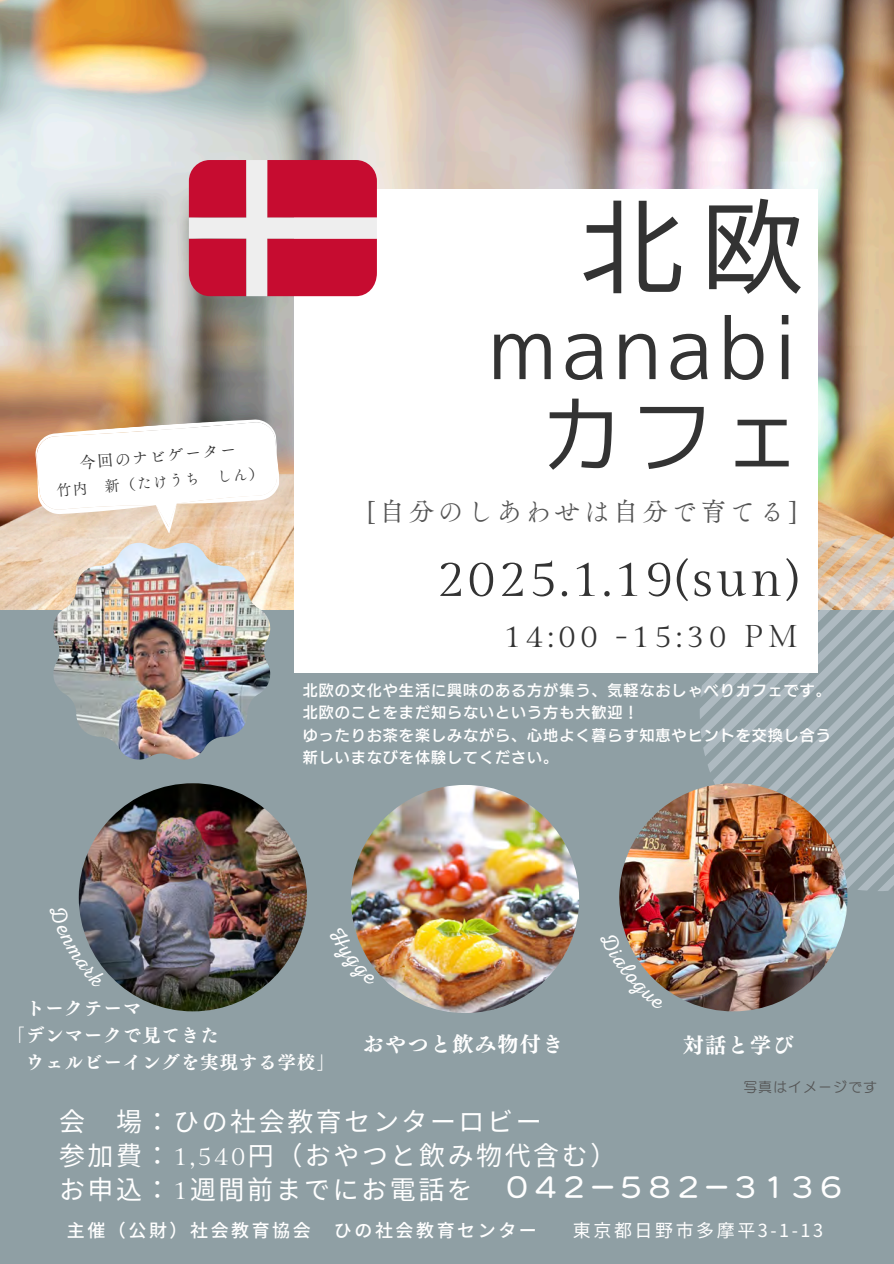
<style>
.page{position:relative;width:894px;height:1264px;background:#fff}
.page>*{position:absolute;margin:0;border:0;box-sizing:border-box;transform-origin:0 0}
.t1{font:104.55px "Noto Sans CJ Ksc";color:#333}
.t2{font:85.5px/87.9px "mplus 1 p regular";letter-spacing:.055em;color:#333;text-align:center}
.t3{font:51px "Gilda Display";letter-spacing:.055em;color:#333}
.t4{font:31.5px "Gilda Display";letter-spacing:.155em;color:#333}
.t5{font:25.95px/33.6px "Noto Sans CJ Ksc";letter-spacing:.1em;color:#fff}
.t6{font:25.95px "Canva Tsuku A Old Min Pr 6 N R";letter-spacing:.12em;color:#545454}
.t7{font:25.95px "Canva UD Marugo Large Pr 6 N DB";letter-spacing:.1em;color:#fff}
.t8{font:21px "Canva UD Mincho Pr 6 N B";letter-spacing:.07em;color:#fff}
.t9{font:18px "Canva UD Mincho Pr 6 N B";letter-spacing:.075em;color:#fff}
.t10{font:500 18px "Noto Sans JP";letter-spacing:.14em;color:#fff}
.t11{font:18px "Noto Sans JP";letter-spacing:.14em;color:#fff}
.t12{font:16.5px "Canva Tsuku A Old Min Pr 6 N R";color:#333}
.t13{font:15px/22.5px "Canva UD Kakugo Large Pr 6 N DB";letter-spacing:.07em;color:#fff}
.t14{font:15px "Canva Tsuku A Old Min Pr 6 N R";color:#333}
.t15{font:13.35px "Canva UD Marugo Large Pr 6 N M";letter-spacing:.12em;color:#545454}
.s1{font-family:"Gilda Display"}
</style>
<div class="page">
<div style="left:0;top:0;width:893px;height:1263px;background:#8f9fa4"></div>
<img style="left:0;top:0;width:893px;height:610px">
<svg style="left:700px;top:534px;width:193px;height:357px"></svg>
<div style="left:294px;top:189px;width:523px;height:484px;background:#fff"></div>
<img style="left:79px;top:783px;width:228px;height:228px;border-radius:50%">
<img style="left:351px;top:785px;width:228px;height:228px;border-radius:50%">
<img style="left:619px;top:783px;width:228px;height:228px;border-radius:50%">
<svg style="left:34px;top:417px;width:247px;height:119px;background:#f2e8de"></svg>
<svg style="left:189px;top:160px;width:188px;height:136px;background:#d04761"></svg>
<img style="left:53px;top:543px;width:217px;height:216px">
<svg style="left:79px;top:904px;width:29px;height:70px"></svg>
<svg style="left:354px;top:926px;width:23px;height:45px"></svg>
<img style="left:624px;top:930px;width:40px;height:58px">
<p class="t12" style="left:79px;top:454px;width:159px;rotate:-5deg">今回のナビゲーター</p>
<h1 class="t14" style="left:56px;top:483px;width:209px;rotate:-5deg">竹内 新（たけうち しん）</h1>
<h1 class="t1" style="left:579px;top:165px;width:214px">北欧</h1>
<h2 class="t2" style="left:487px;top:303px;width:318px">manabiカフェ</h2>
<h5 class="t6" style="left:366px;top:498px;width:434px">[自分のしあわせは自分で育てる]</h5>
<p class="t3" style="left:436px;top:550px;width:363px">2025.1.19(sun)</p>
<p class="t4" style="left:503px;top:618px;width:296px">14:00 -15:30 PM</p>
<p class="t13" style="left:302px;top:678px;width:529px">北欧の文化や生活に興味のある方が集う、気軽なおしゃべりカフェです。北欧のことをまだ知らないという方も大歓迎！<br>ゆったりお茶を楽しみながら、心地よく暮らす知恵やヒントを交換し合う新しいまなびを体験してください。</p>
<p class="t9" style="left:26px;top:999px;width:116px">トークテーマ</p>
<p class="t9" style="left:7px;top:1026px;width:213px">「デンマークで見てきた</p>
<p class="t9" style="left:26px;top:1053px;width:310px">ウェルビーイングを実現する学校」</p>
<p class="t8" style="left:362px;top:1033px;width:202px">おやつと飲み物付き</p>
<h6 class="t8" style="left:682px;top:1034px;width:112px">対話と学び</h6>
<p class="t15" style="left:743px;top:1079px;width:135px">写真はイメージです</p>
<h3 class="t5" style="left:59px;top:1103px;width:26px">会</h3>
<h3 class="t5" style="left:116px;top:1103px;width:427px">場： ひの社会教育センターロビー</h3>
<h3 class="t5" style="left:59px;top:1137px;width:558px">参加費： <span class="s1">1,540</span>円（おやつと飲み物代含む）お申込： <span class="s1">1</span>週間前までにお電話を</h3>
<h3 class="t7" style="left:504px;top:1174px;width:341px">０４２ー５８２ー３１３６</h3>
<p class="t10" style="left:67px;top:1216px;width:245px">主催（公財）社会教育協会</p>
<p class="t10" style="left:334px;top:1216px;width:204px">ひの社会教育センター</p>
<p class="t11" style="left:572px;top:1216px;width:252px">東京都日野市多摩平3-1-13</p>
</div>
